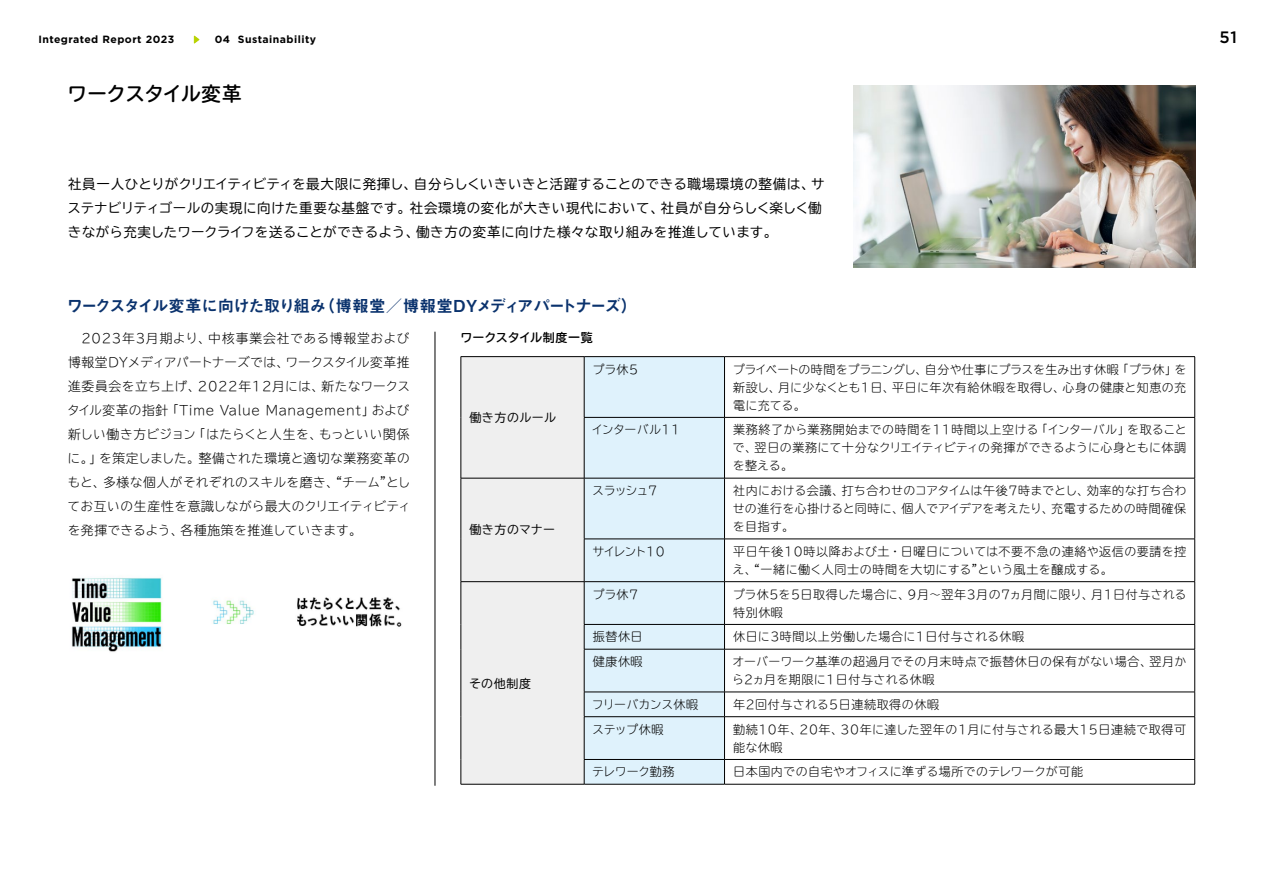
<style>
.page{position:relative;width:1263px;height:893px;background:#fff}
.page>*{position:absolute;margin:0;border:0;box-sizing:border-box;transform-origin:0 0}
.t1{font:700 19.5px "Tsutawaru R Go Std";letter-spacing:-.015em;color:#000}
.t2{font:16.5px "Midashi Go Pr 6 N MB31";letter-spacing:-.09em;color:#0a326d}
.t3{font:500 16.5px "Gotham";color:#000}
.t4{font:13.5px/24px "Tsutawaru R Go Std";letter-spacing:.035em;color:#000}
.t5{font:300 12.75px/24px "Tsutawaru R Go Std Super";letter-spacing:.015em;color:#000;text-align:justify}
.t6{font:300 12px/18px "Tsutawaru R Go Std Super";letter-spacing:.035em;color:#000;text-align:justify}
.t7{font:300 12px/18px "Tsutawaru R Go Std Super";letter-spacing:.055em;color:#000}
.t8{font:12px "Tsutawaru R Go Std";letter-spacing:.045em;color:#000}
.t9{font:700 12px "Tsutawaru R Go Std";color:#000}
.t10{font:300 12px "Tsutawaru R Go Std Super";letter-spacing:-.015em;color:#000}
.t11{font:300 12px "Tsutawaru R Go Std Super";letter-spacing:.015em;color:#000}
.t12{font:300 12px "Tsutawaru R Go Std Super";letter-spacing:-.065em;color:#000}
.t13{font:300 12px "Tsutawaru R Go Std Super";letter-spacing:-.03em;color:#000}
.t14{font:700 10.5px "Gotham";letter-spacing:.045em;color:#000}
</style>
<div class="page">
<div style="left:462px;top:357px;width:122px;height:427px;background:#efefef"></div>
<div style="left:585px;top:357px;width:139px;height:427px;background:#dff2fc"></div>
<hr style="left:461px;top:356px;width:123px;height:1px;background:#000">
<hr style="left:461px;top:357px;width:1px;height:60px;background:#000">
<hr style="left:461px;top:417px;width:1px;height:61px;background:#000">
<hr style="left:584px;top:357px;width:1px;height:60px;background:#000">
<hr style="left:724px;top:357px;width:1px;height:60px;background:#000">
<hr style="left:1194px;top:357px;width:1px;height:60px;background:#000">
<hr style="left:584px;top:418px;width:1px;height:60px;background:#000">
<hr style="left:724px;top:418px;width:1px;height:60px;background:#000">
<hr style="left:1194px;top:418px;width:1px;height:60px;background:#000">
<hr style="left:461px;top:478px;width:1px;height:61px;background:#000">
<hr style="left:584px;top:478px;width:1px;height:61px;background:#000">
<hr style="left:724px;top:478px;width:1px;height:61px;background:#000">
<hr style="left:1194px;top:478px;width:1px;height:61px;background:#000">
<hr style="left:461px;top:539px;width:1px;height:42px;background:#000">
<hr style="left:584px;top:539px;width:1px;height:42px;background:#000">
<hr style="left:724px;top:539px;width:1px;height:42px;background:#000">
<hr style="left:1194px;top:539px;width:1px;height:42px;background:#000">
<hr style="left:461px;top:582px;width:1px;height:42px;background:#000">
<hr style="left:584px;top:582px;width:1px;height:42px;background:#000">
<hr style="left:724px;top:582px;width:1px;height:42px;background:#000">
<hr style="left:1194px;top:582px;width:1px;height:42px;background:#000">
<svg style="left:461px;top:624px;width:1px;height:25px"></svg>
<svg style="left:584px;top:625px;width:1px;height:24px"></svg>
<svg style="left:724px;top:625px;width:1px;height:24px"></svg>
<svg style="left:1194px;top:625px;width:1px;height:24px"></svg>
<hr style="left:461px;top:649px;width:1px;height:43px;background:#000">
<hr style="left:584px;top:649px;width:1px;height:43px;background:#000">
<hr style="left:724px;top:649px;width:1px;height:43px;background:#000">
<hr style="left:1194px;top:649px;width:1px;height:43px;background:#000">
<svg style="left:461px;top:692px;width:1px;height:25px"></svg>
<svg style="left:584px;top:693px;width:1px;height:23px"></svg>
<svg style="left:724px;top:693px;width:1px;height:23px"></svg>
<svg style="left:1194px;top:693px;width:1px;height:23px"></svg>
<hr style="left:461px;top:717px;width:1px;height:42px;background:#000">
<hr style="left:584px;top:717px;width:1px;height:42px;background:#000">
<hr style="left:724px;top:717px;width:1px;height:42px;background:#000">
<hr style="left:1194px;top:717px;width:1px;height:42px;background:#000">
<svg style="left:461px;top:759px;width:1px;height:25px"></svg>
<svg style="left:584px;top:760px;width:1px;height:24px"></svg>
<svg style="left:724px;top:760px;width:1px;height:24px"></svg>
<svg style="left:1194px;top:760px;width:1px;height:24px"></svg>
<hr style="left:461px;top:784px;width:123px;height:1px;background:#000">
<hr style="left:724px;top:356px;width:471px;height:1px;background:#000">
<hr style="left:724px;top:417px;width:471px;height:1px;background:#000">
<hr style="left:724px;top:478px;width:471px;height:1px;background:#000">
<hr style="left:724px;top:539px;width:471px;height:1px;background:#000">
<hr style="left:724px;top:581px;width:471px;height:1px;background:#000">
<hr style="left:724px;top:624px;width:471px;height:1px;background:#000">
<hr style="left:724px;top:649px;width:471px;height:1px;background:#000">
<hr style="left:724px;top:692px;width:471px;height:1px;background:#000">
<hr style="left:724px;top:716px;width:471px;height:1px;background:#000">
<hr style="left:724px;top:759px;width:471px;height:1px;background:#000">
<hr style="left:724px;top:784px;width:471px;height:1px;background:#000">
<hr style="left:584px;top:356px;width:140px;height:1px;background:#000">
<hr style="left:584px;top:417px;width:140px;height:1px;background:#000">
<hr style="left:584px;top:478px;width:140px;height:1px;background:#000">
<hr style="left:584px;top:539px;width:140px;height:1px;background:#000">
<hr style="left:584px;top:581px;width:140px;height:1px;background:#000">
<hr style="left:584px;top:624px;width:140px;height:1px;background:#000">
<hr style="left:584px;top:649px;width:140px;height:1px;background:#000">
<hr style="left:584px;top:692px;width:140px;height:1px;background:#000">
<hr style="left:584px;top:716px;width:140px;height:1px;background:#000">
<hr style="left:584px;top:759px;width:140px;height:1px;background:#000">
<hr style="left:584px;top:784px;width:140px;height:1px;background:#000">
<hr style="left:461px;top:478px;width:123px;height:1px;background:#000">
<hr style="left:461px;top:581px;width:123px;height:1px;background:#000">
<img style="left:72px;top:578px;width:330px;height:74px">
<img style="left:853px;top:85px;width:342px;height:183px">
<hr style="left:435px;top:332px;width:1px;height:454px;background:#000">
<svg style="left:194px;top:35px;width:6px;height:9px"></svg>
<p class="t14" style="left:38px;top:32px;width:137px">Integrated Report 2023</p>
<p class="t14" style="left:215px;top:32px;width:103px">04 Sustainability</p>
<h2 class="t3" style="left:1219px;top:27px;width:19px">51</h2>
<h1 class="t1" style="left:68px;top:78px;width:175px">ワークスタイル変革</h1>
<p class="t4" style="left:67px;top:172px;width:759px">社員一人ひとりがクリエイティビティを最大限に発揮し、自分らしくいきいきと活躍することのできる職場環境の整備は、サステナビリティゴールの実現に向けた重要な基盤です。社会環境の変化が大きい現代において、社員が自分らしく楽しく働きながら充実したワークライフを送ることができるよう、働き方の変革に向けた様々な取り組みを推進しています。</p>
<h2 class="t2" style="left:67px;top:293px;width:572px">ワークスタイル変革に向けた取り組み（博報堂／博報堂DYメディアパートナーズ）</h2>
<p class="t5" style="left:67px;top:326px;width:345px">　2023年3月期より、中核事業会社である博報堂および博報堂DYメディアパートナーズでは、ワークスタイル変革推進委員会を立ち上げ、2022年12月には、新たなワークスタイル変革の指針「Time Value Management」および新しい働き方ビジョン「はたらくと人生を、もっといい関係に。」を策定しました。整備された環境と適切な業務変革のもと、多様な個人がそれぞれのスキルを磨き、“チーム”としてお互いの生産性を意識しながら最大のクリエイティビティを発揮できるよう、各種施策を推進していきます。</p>
<p class="t9" style="left:460px;top:328px;width:134px">ワークスタイル制度一覧</p>
<p class="t6" style="left:592px;top:360px;width:47px">プラ休5</p>
<p class="t6" style="left:733px;top:360px;width:455px">プライベートの時間をプラニングし、自分や仕事にプラスを生み出す休暇「プラ休」を新設し、月に少なくとも1日、平日に年次有給休暇を取得し、心身の健康と知恵の充電に充てる。</p>
<p class="t11" style="left:592px;top:420px;width:90px">インターバル11</p>
<p class="t6" style="left:732px;top:420px;width:456px">業務終了から業務開始までの時間を11時間以上空ける「インターバル」を取ることで、翌日の業務にて十分なクリエイティビティの発揮ができるように心身ともに体調を整える。</p>
<p class="t8" style="left:469px;top:408px;width:88px">働き方のルール</p>
<p class="t6" style="left:592px;top:481px;width:66px">スラッシュ7</p>
<p class="t6" style="left:733px;top:481px;width:455px">社内における会議、打ち合わせのコアタイムは午後7時までとし、効率的な打ち合わせの進行を心掛けると同時に、個人でアイデアを考えたり、充電するための時間確保を目指す。</p>
<p class="t12" style="left:592px;top:541px;width:74px">サイレント10</p>
<p class="t6" style="left:732px;top:542px;width:455px">平日午後10時以降および土・日曜日については不要不急の連絡や返信の要請を控え、“一緒に働く人同士の時間を大切にする”という風土を醸成する。</p>
<p class="t8" style="left:469px;top:520px;width:87px">働き方のマナー</p>
<p class="t8" style="left:469px;top:673px;width:64px">その他制度</p>
<p class="t6" style="left:592px;top:585px;width:47px">プラ休7</p>
<p class="t6" style="left:733px;top:585px;width:455px">プラ休5を5日取得した場合に、9月～翌年3月の7ヵ月間に限り、月1日付与される特別休暇</p>
<p class="t6" style="left:593px;top:627px;width:51px">振替休日</p>
<p class="t7" style="left:733px;top:627px;width:293px">休日に3時間以上労働した場合に1日付与される休暇</p>
<p class="t6" style="left:593px;top:652px;width:51px">健康休暇</p>
<p class="t6" style="left:732px;top:652px;width:456px">オーバーワーク基準の超過月でその月末時点で振替休日の保有がない場合、翌月から2ヵ月を期限に1日付与される休暇</p>
<p class="t10" style="left:592px;top:694px;width:108px">フリーバカンス休暇</p>
<p class="t7" style="left:733px;top:695px;width:207px">年2回付与される5日連続取得の休暇</p>
<p class="t6" style="left:592px;top:720px;width:73px">ステップ休暇</p>
<p class="t7" style="left:733px;top:720px;width:455px">勤続10年、20年、30年に達した翌年の1月に付与される最大15日連続で取得可能な休暇</p>
<p class="t13" style="left:592px;top:762px;width:84px">テレワーク勤務</p>
<p class="t6" style="left:733px;top:762px;width:351px">日本国内での自宅やオフィスに準ずる場所でのテレワークが可能</p>
</div>
